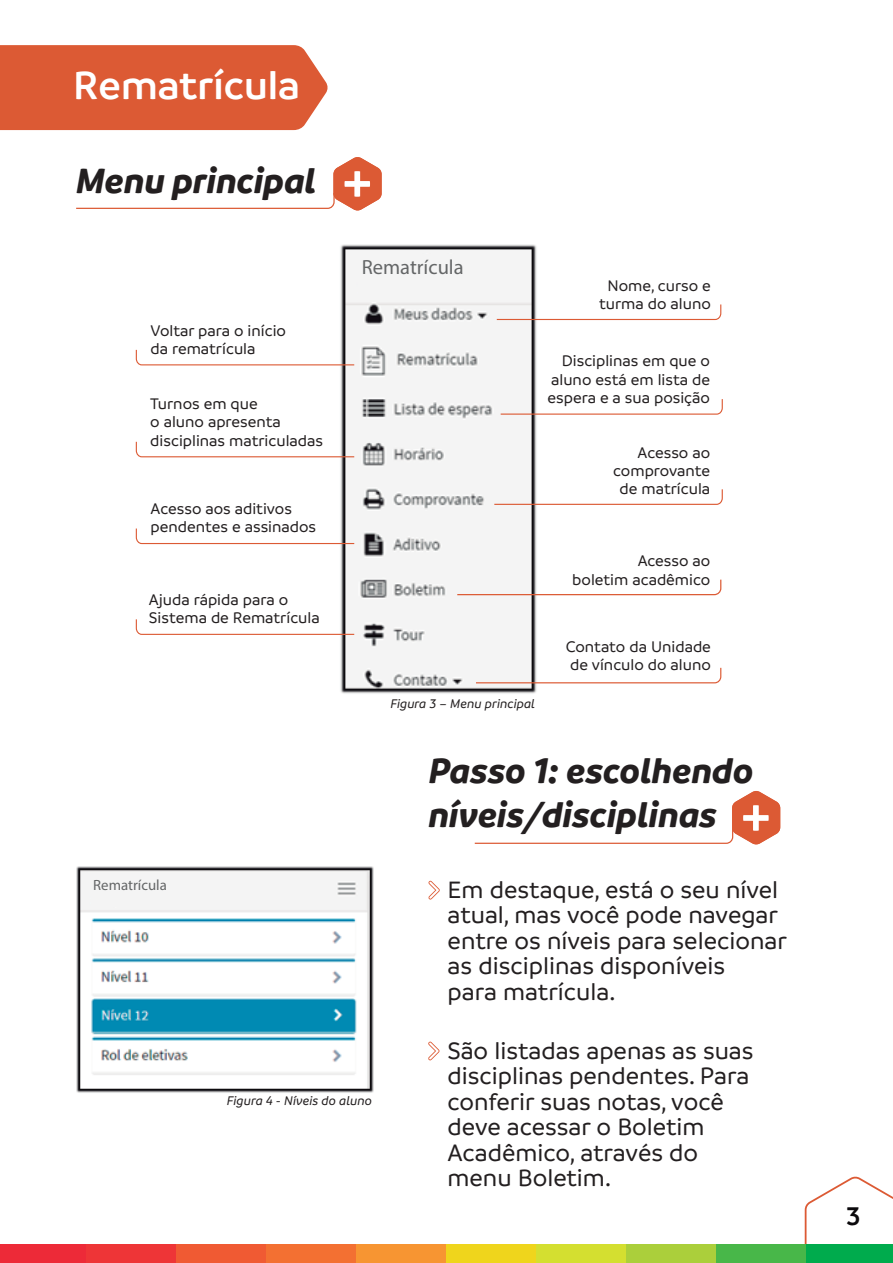
<style>
.page{position:relative;width:893px;height:1263px;background:#fff}
.page>*{position:absolute;margin:0;border:0;box-sizing:border-box;transform-origin:0 0}
.t1{font:700 58.35px "Branding";color:#fff}
.t2{font:600 42.3px "Branding";color:#fff}
.t3{font:italic 700 37.65px/43.3px "Branding";color:#231f20}
.t4{font:600 27.45px "Branding";color:#0b090c}
.t5{font:500 25.5px/25.5px "Branding";color:#231f20}
.t6{font:20.55px "Myriad Pro";color:#646667}
.t7{font:500 16.5px/18.3px "Branding";color:#231f20}
.t8{font:14.85px "Myriad Pro";color:#646667}
.t9{font:italic 500 13.5px "Branding";color:#231f20}
.s1{font-style:normal;font-size:58.35px;color:#fff}
</style>
<div class="page">
<svg style="left:804px;top:1176px;width:89px;height:68px"></svg>
<div style="left:0;top:1244px;width:86px;height:19px;background:#ed2a38"></div>
<div style="left:86px;top:1244px;width:90px;height:19px;background:#ee3537"></div>
<div style="left:176px;top:1244px;width:90px;height:19px;background:#f05a33"></div>
<div style="left:266px;top:1244px;width:90px;height:19px;background:#f37032"></div>
<div style="left:356px;top:1244px;width:90px;height:19px;background:#f79532"></div>
<div style="left:446px;top:1244px;width:90px;height:19px;background:#efd51c"></div>
<div style="left:536px;top:1244px;width:90px;height:19px;background:#d4df30"></div>
<div style="left:626px;top:1244px;width:90px;height:19px;background:#abcf3b"></div>
<div style="left:716px;top:1244px;width:90px;height:19px;background:#48b749"></div>
<div style="left:806px;top:1244px;width:87px;height:19px;background:#00ab4d"></div>
<div style="left:0;top:45px;width:328px;height:85px;background:#dc5a34"></div>
<img style="left:76px;top:866px;width:298px;height:227px">
<svg style="left:76px;top:157px;width:306px;height:54px"></svg>
<svg style="left:474px;top:791px;width:306px;height:54px"></svg>
<img style="left:340px;top:244px;width:197px;height:450px">
<svg style="left:428px;top:881px;width:12px;height:18px"></svg>
<svg style="left:428px;top:1041px;width:12px;height:19px"></svg>
<svg style="left:496px;top:303px;width:226px;height:18px"></svg>
<svg style="left:135px;top:349px;width:220px;height:17px"></svg>
<svg style="left:135px;top:441px;width:220px;height:17px"></svg>
<svg style="left:135px;top:527px;width:220px;height:18px"></svg>
<svg style="left:135px;top:618px;width:220px;height:17px"></svg>
<svg style="left:500px;top:398px;width:223px;height:17px"></svg>
<svg style="left:493px;top:488px;width:230px;height:17px"></svg>
<svg style="left:456px;top:578px;width:266px;height:18px"></svg>
<svg style="left:475px;top:667px;width:247px;height:17px"></svg>
<div style="left:359px;top:254px;width:112px;height:45px;background:#f4f4f4"></div>
<div style="left:91px;top:875px;width:81px;height:32px;background:#f4f4f4"></div>
<h2 class="t2" style="left:73px;top:62px;width:228px">Rematrícula</h2>
<h3 class="t3" style="left:76px;top:159px;width:297px">Menu principal <span class="s1">+</span></h3>
<p class="t7" style="left:151px;top:322px;width:137px">Voltar para o início da rematrícula</p>
<p class="t7" style="left:150px;top:394px;width:174px">Turnos em que<br>o aluno apresenta disciplinas matriculadas</p>
<p class="t7" style="left:151px;top:499px;width:167px">Acesso aos aditivos pendentes e assinados</p>
<p class="t7" style="left:149px;top:590px;width:172px">Ajuda rápida para o<br>Sistema de Rematrícula</p>
<p class="t6" style="left:362px;top:254px;width:104px">Rematrícula</p>
<p class="t7" style="left:599px;top:276px;width:113px;text-align:center">Nome, curso e turma do aluno</p>
<p class="t7" style="left:548px;top:352px;width:164px;text-align:justify;text-indent:14px">Disciplinas em que o aluno está em lista de espera e a sua posição</p>
<p class="t7" style="left:613px;top:443px;width:99px;text-align:right">Acesso ao comprovante de matrícula</p>
<p class="t9" style="left:390px;top:697px;width:146px">Figura 3 – Menu principal</p>
<p class="t7" style="left:572px;top:552px;width:140px;text-align:right">Acesso ao<br>boletim acadêmico</p>
<p class="t7" style="left:566px;top:637px;width:147px">Contato da Unidade de vínculo do aluno</p>
<h3 class="t3" style="left:429px;top:750px;width:326px">Passo 1: escolhendo níveis/disciplinas</h3>
<h1 class="t1" style="left:741px;top:779px;width:31px">+</h1>
<p class="t8" style="left:93px;top:875px;width:75px">Rematrícula</p>
<p class="t9" style="left:227px;top:1093px;width:147px">Figura 4 - Níveis do aluno</p>
<h3 class="t5" style="left:448px;top:877px;width:341px">Em destaque, está o seu nível atual, mas você pode navegar entre os níveis para selecionar as disciplinas disponíveis<br>para matrícula.</h3>
<h3 class="t5" style="left:447px;top:1038px;width:308px">São listadas apenas as suas disciplinas pendentes. Para conferir suas notas, você deve acessar o Boletim<br>Acadêmico, através do menu Boletim.</h3>
<h3 class="t4" style="left:846px;top:1201px;width:16px">3</h3>
</div>
